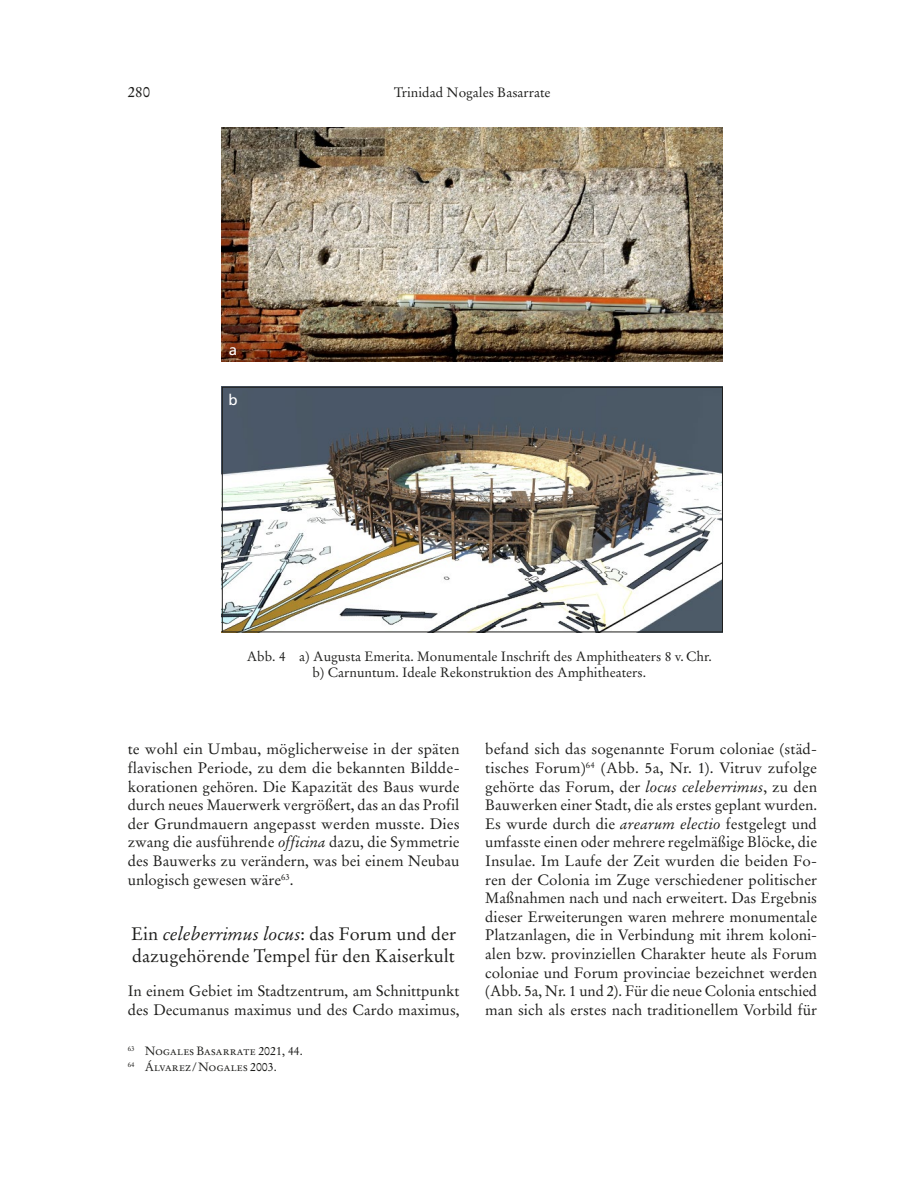
<style>
.page{position:relative;width:915px;height:1183px;background:#fff}
.page>*{position:absolute;margin:0;border:0;box-sizing:border-box;transform-origin:0 0}
.t1{font:18px/21.6px "Stempel Garamond";color:#1d1d1b}
.t2{font:15px/18.6px "Stempel Garamond";color:#1d1d1b;text-align:justify}
.t3{font:15px "Frutiger LT Std";color:#fff}
.t4{font:13.5px/16.5px "Stempel Garamond";color:#1d1d1b;text-align:center}
.t5{font:12px/15.8px "Stempel Garamond Roman SC";letter-spacing:.01em;color:#1d1d1b}
.s1{font-style:italic}
.s2{font-family:"Stempel Garamond"}
</style>
<div class="page">
<img style="left:222px;top:127px;width:500px;height:234px">
<img style="left:224px;top:389px;width:496px;height:241px">
<div style="left:222px;top:387px;width:500px;height:245px;border:1px solid #1d1d1b"></div>
<p class="t2" style="left:128px;top:82px;width:24px">280</p>
<p class="t4" style="left:394px;top:84px;width:158px">Trinidad Nogales Basarrate</p>
<p class="t3" style="left:229px;top:341px;width:10px">a</p>
<p class="t3" style="left:228px;top:390px;width:11px">b</p>
<p class="t4" style="left:247px;top:648px;width:466px">Abb. 4 a) Augusta Emerita. Monumentale Inschrift des Amphitheaters 8 v. Chr. b) Carnuntum. Ideale Rekonstruktion des Amphitheaters.</p>
<p class="t2" style="left:128px;top:739px;width:333px">te wohl ein Umbau, möglicherweise in der späten flavischen Periode, zu dem die bekannten Bildde&shy;korationen gehören. Die Kapazität des Baus wurde durch neues Mauerwerk vergrößert, das an das Profil der Grundmauern angepasst werden musste. Dies zwang die ausführende <span class="s1">officina</span> dazu, die Symmetrie des Bauwerks zu verändern, was bei einem Neubau unlogisch gewesen wäre<sup>63</sup>.</p>
<p class="t1" style="left:131px;top:923px;width:326px">Ein <span class="s1">celeberrimus locus</span>: das Forum und der dazugehörende Tempel für den Kaiserkult</p>
<p class="t2" style="left:128px;top:981px;width:333px">In einem Gebiet im Stadtzentrum, am Schnittpunkt des Decumanus maximus und des Cardo maximus,</p>
<p class="t5" style="left:128px;top:1042px;width:177px"><sup>63</sup> Nogales Basarrate <span class="s2">2021, 44.<br></span><sup>64</sup> Álvarez/Nogales <span class="s2">2003.</span></p>
<p class="t2" style="left:485px;top:739px;width:333px">befand sich das sogenannte Forum coloniae (städ&shy;tisches Forum)<sup>64</sup> (Abb. 5a, Nr. 1). Vitruv zufolge gehörte das Forum, der <span class="s1">locus celeberrimus</span>, zu den Bauwerken einer Stadt, die als erstes geplant wurden.<br>Es wurde durch die <span class="s1">arearum electio</span> festgelegt und umfasste einen oder mehrere regelmäßige Blöcke, die Insulae. Im Laufe der Zeit wurden die beiden Fo&shy;ren der Colonia im Zuge verschiedener politischer Maßnahmen nach und nach erweitert. Das Ergebnis dieser Erweiterungen waren mehrere monumentale Platzanlagen, die in Verbindung mit ihrem koloni&shy;alen bzw. provinziellen Charakter heute als Forum coloniae und Forum provinciae bezeichnet werden (Abb. 5a, Nr. 1 und 2). Für die neue Colonia entschied man sich als erstes nach traditionellem Vorbild für</p>
</div>
